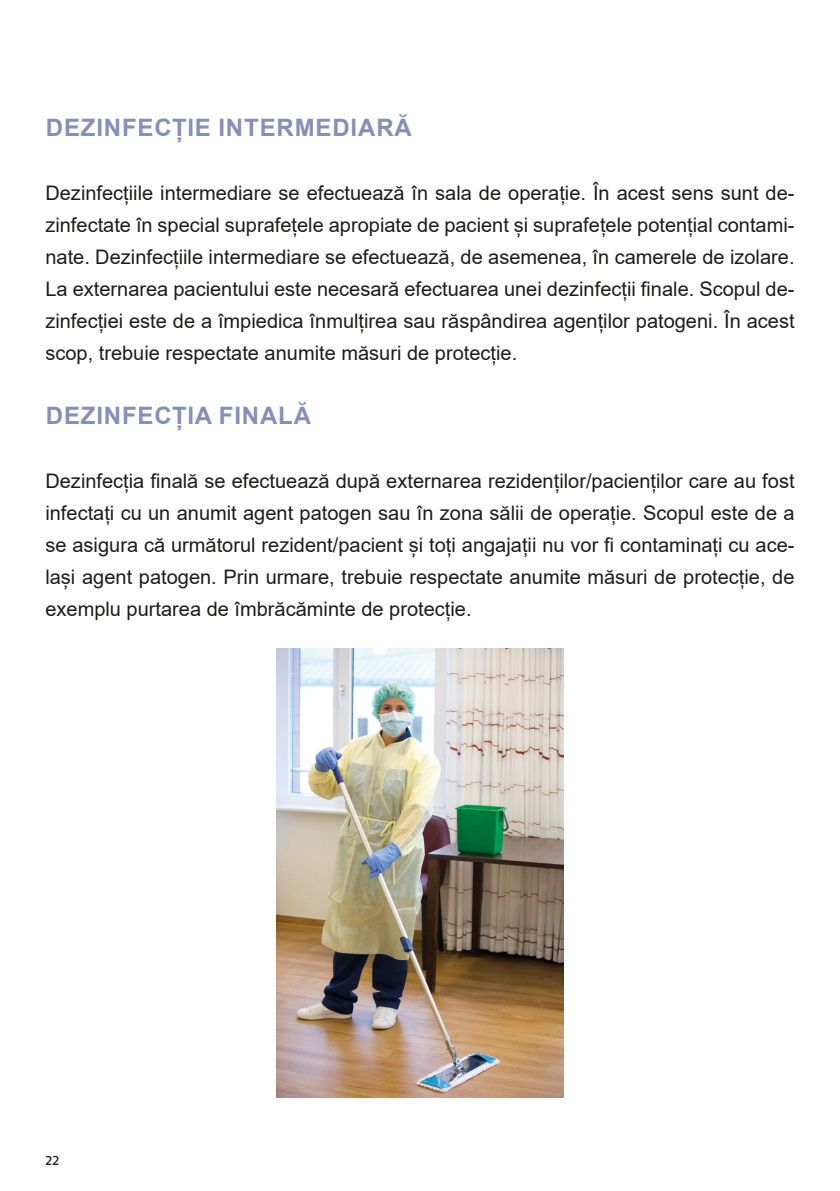
<style>
.page{position:relative;width:840px;height:1191px;background:#fff}
.page>*{position:absolute;margin:0;border:0;box-sizing:border-box;transform-origin:0 0}
.Kapitel_Subhead{font:700 24px "Arial";letter-spacing:.035em;color:#8391b9}
.Fließtext{font:20px/32px "Arial";color:#1d1d1b;text-align:justify}
.t1{font:16px "Fago OT";color:#1d1d1b}
</style>
<div class="page">
<img style="left:276px;top:648px;width:287px;height:449px">
<p class="Kapitel_Subhead" style="left:46px;top:111px;width:367px">DEZINFECȚIE INTERMEDIARĂ</p>
<p class="Fließtext" style="left:45px;top:177px;width:750px">Dezinfecțiile intermediare se efectuează în sala de operație. În acest sens sunt de&shy;zinfectate în special suprafețele apropiate de pacient și suprafețele potențial contami&shy;nate. Dezinfecțiile intermediare se efectuează, de asemenea, în camerele de izolare.<br>La externarea pacientului este necesară efectuarea unei dezinfecții finale. Scopul de&shy;zinfecției este de a împiedica înmulțirea sau răspândirea agenților patogeni. În acest scop, trebuie respectate anumite măsuri de protecție.</p>
<p class="Kapitel_Subhead" style="left:46px;top:399px;width:267px">DEZINFECȚIA FINALĂ</p>
<p class="Fließtext" style="left:45px;top:465px;width:750px">Dezinfecția finală se efectuează după externarea rezidenților/pacienților care au fost infectați cu un anumit agent patogen sau în zona sălii de operație. Scopul este de a se asigura că următorul rezident/pacient și toți angajații nu vor fi contaminați cu ace&shy;lași agent patogen. Prin urmare, trebuie respectate anumite măsuri de protecție, de exemplu purtarea de îmbrăcăminte de protecție.</p>
<p class="t1" style="left:45px;top:1150px;width:16px">22</p>
</div>
